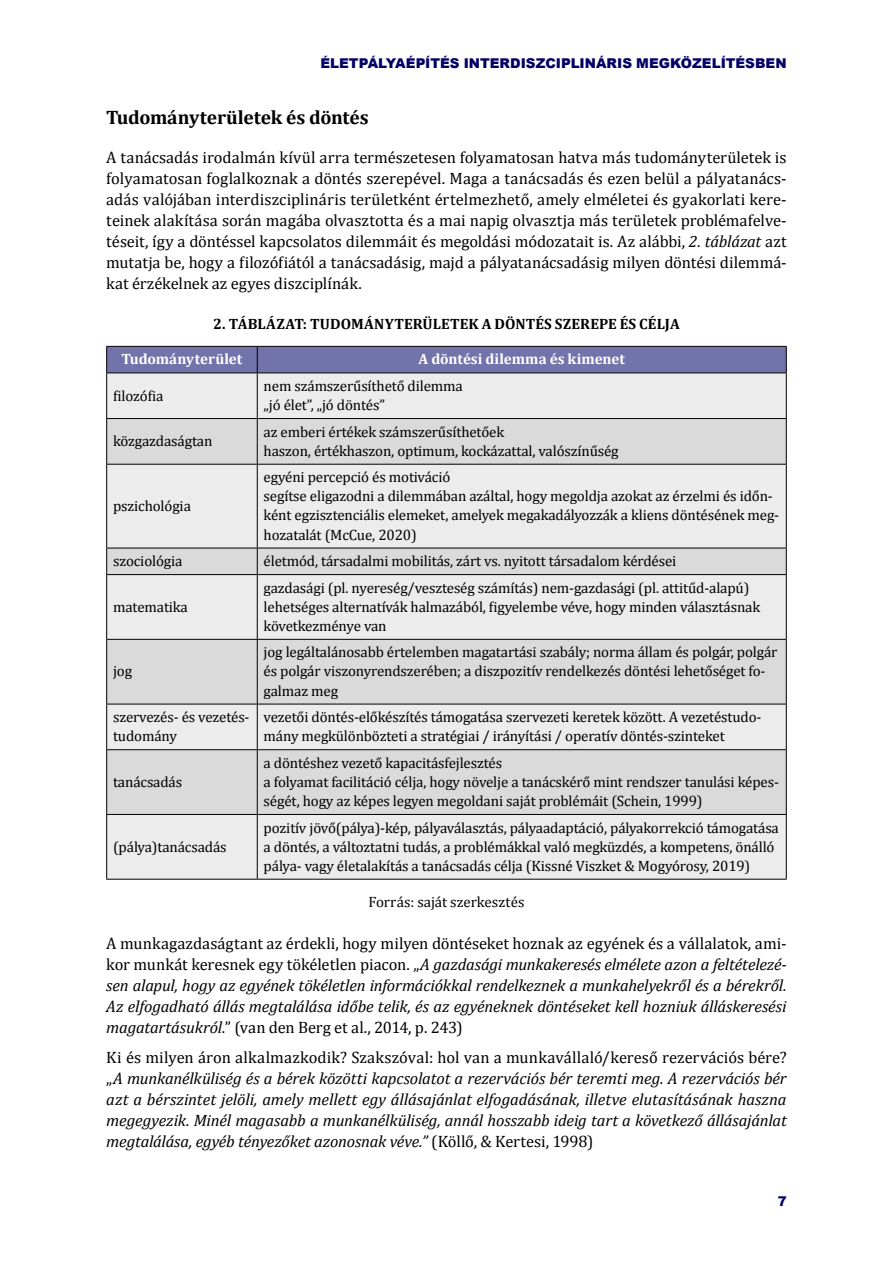
<style>
.page{position:relative;width:893px;height:1263px;background:#fff}
.page>*{position:absolute;margin:0;border:0;box-sizing:border-box;transform-origin:0 0}
.Alcím_1{font:700 19.5px "Cambria";letter-spacing:-.015em;color:#000}
.Főszöveg{font:italic 16.5px/21px "Cambria";letter-spacing:-.01em;color:#000;text-align:justify}
.Főszöveg-2{font:16.5px/21px "Cambria";letter-spacing:-.005em;color:#000;text-align:justify}
.Táblázat_SZÖVEG{font:15px/19px "Cambria";letter-spacing:-.01em;color:#000}
.t1{font:700 15px "Cambria";letter-spacing:.01em;color:#000}
.Táblázat_FEJ{font:700 15px "Cambria";letter-spacing:-.005em;color:#fff}
.FORRÁS{font:15px "Cambria";color:#000}
.t2{font:900 13.5px "Arial";color:#006}
.s1{font-style:italic}
.s2{font-style:normal}
</style>
<div class="page">
<div style="left:107px;top:373px;width:679px;height:506px;background:#ececed"></div>
<svg style="left:107px;top:419px;width:679px;height:395px;fill:#dadada"></svg>
<hr style="left:257px;top:373px;width:1px;height:45px;background:#000">
<hr style="left:106px;top:418px;width:151px;height:1px;background:#000">
<hr style="left:257px;top:418px;width:530px;height:1px;background:#000">
<hr style="left:257px;top:419px;width:1px;height:45px;background:#000">
<hr style="left:106px;top:464px;width:151px;height:1px;background:#000">
<hr style="left:257px;top:464px;width:530px;height:1px;background:#000">
<hr style="left:257px;top:465px;width:1px;height:83px;background:#000">
<hr style="left:106px;top:548px;width:151px;height:1px;background:#000">
<hr style="left:257px;top:548px;width:530px;height:1px;background:#000">
<svg style="left:257px;top:548px;width:1px;height:26px"></svg>
<hr style="left:106px;top:574px;width:151px;height:1px;background:#000">
<hr style="left:257px;top:574px;width:530px;height:1px;background:#000">
<hr style="left:257px;top:575px;width:1px;height:64px;background:#000">
<hr style="left:106px;top:639px;width:151px;height:1px;background:#000">
<hr style="left:257px;top:639px;width:530px;height:1px;background:#000">
<hr style="left:257px;top:640px;width:1px;height:64px;background:#000">
<hr style="left:106px;top:704px;width:151px;height:1px;background:#000">
<hr style="left:257px;top:704px;width:530px;height:1px;background:#000">
<hr style="left:257px;top:704px;width:1px;height:45px;background:#000">
<hr style="left:106px;top:749px;width:151px;height:1px;background:#000">
<hr style="left:257px;top:749px;width:530px;height:1px;background:#000">
<hr style="left:257px;top:750px;width:1px;height:64px;background:#000">
<hr style="left:106px;top:814px;width:151px;height:1px;background:#000">
<hr style="left:257px;top:814px;width:530px;height:1px;background:#000">
<hr style="left:257px;top:815px;width:1px;height:64px;background:#000">
<hr style="left:106px;top:373px;width:1px;height:45px;background:#000">
<hr style="left:786px;top:373px;width:1px;height:45px;background:#000">
<hr style="left:106px;top:419px;width:1px;height:45px;background:#000">
<hr style="left:786px;top:419px;width:1px;height:45px;background:#000">
<hr style="left:106px;top:465px;width:1px;height:83px;background:#000">
<hr style="left:786px;top:465px;width:1px;height:83px;background:#000">
<svg style="left:106px;top:548px;width:1px;height:26px"></svg>
<svg style="left:786px;top:548px;width:1px;height:26px"></svg>
<hr style="left:106px;top:575px;width:1px;height:64px;background:#000">
<hr style="left:786px;top:575px;width:1px;height:64px;background:#000">
<hr style="left:106px;top:640px;width:1px;height:64px;background:#000">
<hr style="left:786px;top:640px;width:1px;height:64px;background:#000">
<hr style="left:106px;top:704px;width:1px;height:45px;background:#000">
<hr style="left:786px;top:704px;width:1px;height:45px;background:#000">
<hr style="left:106px;top:750px;width:1px;height:64px;background:#000">
<hr style="left:786px;top:750px;width:1px;height:64px;background:#000">
<hr style="left:106px;top:815px;width:1px;height:64px;background:#000">
<hr style="left:786px;top:815px;width:1px;height:64px;background:#000">
<hr style="left:106px;top:879px;width:151px;height:1px;background:#000">
<hr style="left:257px;top:879px;width:530px;height:1px;background:#000">
<div style="left:106px;top:346px;width:681px;height:26px;background:#7373ab"></div>
<hr style="left:106px;top:372px;width:151px;height:1px;background:#000">
<hr style="left:257px;top:372px;width:530px;height:1px;background:#000">
<p class="t2" style="left:320px;top:53px;width:468px">ÉLETPÁLYAÉPÍTÉS INTERDISZCIPLINÁRIS MEGKÖZELÍTÉSBEN</p>
<p class="Alcím_1" style="left:106px;top:105px;width:264px">Tudományterületek és döntés</p>
<p class="Főszöveg-2" style="left:106px;top:146px;width:682px">A tanácsadás irodalmán kívül arra természetesen folyamatosan hatva más tudományterületek is folyamatosan foglalkoznak a döntés szerepével. Maga a tanácsadás és ezen belül a pályatanács&shy;adás valójában interdiszciplináris területként értelmezhető, amely elméletei és gyakorlati kere&shy;teinek alakítása során magába olvasztotta és a mai napig olvasztja más területek problémafelve&shy;téseit, így a döntéssel kapcsolatos dilemmáit és megoldási módozatait is. Az alábbi, <span class="s1">2. táblázat</span> azt mutatja be, hogy a filozófiától a tanácsadásig, majd a pályatanácsadásig milyen döntési dilemmá&shy;kat érzékelnek az egyes diszciplínák.</p>
<p class="t1" style="left:213px;top:315px;width:468px">2. TÁBLÁZAT: TUDOMÁNYTERÜLETEK A DÖNTÉS SZEREPE ÉS CÉLJA</p>
<p class="Táblázat_FEJ" style="left:122px;top:350px;width:122px">Tudományterület</p>
<p class="Táblázat_FEJ" style="left:419px;top:350px;width:208px">A döntési dilemma és kimenet</p>
<p class="Táblázat_SZÖVEG" style="left:113px;top:386px;width:52px">filozófia</p>
<p class="Táblázat_SZÖVEG" style="left:264px;top:376px;width:201px">nem számszerűsíthető dilemma</p>
<p class="Táblázat_SZÖVEG" style="left:264px;top:395px;width:123px">„jó élet”, „jó döntés”</p>
<p class="Táblázat_SZÖVEG" style="left:113px;top:431px;width:101px">közgazdaságtan</p>
<p class="Táblázat_SZÖVEG" style="left:113px;top:496px;width:79px">pszichológia</p>
<p class="Táblázat_SZÖVEG" style="left:264px;top:422px;width:242px">az emberi értékek számszerűsíthetőek</p>
<p class="Táblázat_SZÖVEG" style="left:264px;top:441px;width:357px">haszon, értékhaszon, optimum, kockázattal, valószínűség</p>
<p class="Táblázat_SZÖVEG" style="left:264px;top:467px;width:188px">egyéni percepció és motiváció</p>
<p class="Táblázat_SZÖVEG" style="left:264px;top:487px;width:517px">segítse eligazodni a dilemmában azáltal, hogy megoldja azokat az érzelmi és időn&shy;ként egzisztenciális elemeket, amelyek megakadályozzák a kliens döntésének meg&shy;hozatalát (McCue, 2020)</p>
<p class="Táblázat_SZÖVEG" style="left:113px;top:551px;width:71px">szociológia</p>
<p class="Táblázat_SZÖVEG" style="left:264px;top:551px;width:414px">életmód, társadalmi mobilitás, zárt vs. nyitott társadalom kérdései</p>
<p class="Táblázat_SZÖVEG" style="left:113px;top:597px;width:76px">matematika</p>
<p class="Táblázat_SZÖVEG" style="left:264px;top:578px;width:487px">gazdasági (pl. nyereség/veszteség számítás) nem-gazdasági (pl. attitűd-alapú)</p>
<p class="Táblázat_SZÖVEG" style="left:264px;top:597px;width:498px">lehetséges alternatívák halmazából, figyelembe véve, hogy minden választásnak</p>
<p class="Táblázat_SZÖVEG" style="left:264px;top:616px;width:124px">következménye van</p>
<p class="Táblázat_SZÖVEG" style="left:113px;top:662px;width:21px">jog</p>
<p class="Táblázat_SZÖVEG" style="left:264px;top:643px;width:515px">jog legáltalánosabb értelemben magatartási szabály; norma állam és polgár, polgár és polgár viszonyrendszerében; a diszpozitív rendelkezés döntési lehetőséget fo&shy;galmaz meg</p>
<p class="Táblázat_SZÖVEG" style="left:113px;top:707px;width:138px">szervezés- és vezetés&shy;tudomány</p>
<p class="Táblázat_SZÖVEG" style="left:264px;top:707px;width:499px">vezetői döntés-előkészítés támogatása szervezeti keretek között. A vezetéstudo&shy;mány megkülönbözteti a stratégiai / irányítási / operatív döntés-szinteket</p>
<p class="Táblázat_SZÖVEG" style="left:113px;top:772px;width:71px">tanácsadás</p>
<p class="Táblázat_SZÖVEG" style="left:264px;top:753px;width:240px">a döntéshez vezető kapacitásfejlesztés</p>
<p class="Táblázat_SZÖVEG" style="left:264px;top:772px;width:517px">a folyamat facilitáció célja, hogy növelje a tanácskérő mint rendszer tanulási képes&shy;ségét, hogy az képes legyen megoldani saját problémáit (Schein, 1999)</p>
<p class="Táblázat_SZÖVEG" style="left:264px;top:818px;width:517px">pozitív jövő(pálya)-kép, pályaválasztás, pályaadaptáció, pályakorrekció támogatása</p>
<p class="Táblázat_SZÖVEG" style="left:264px;top:837px;width:512px">a döntés, a változtatni tudás, a problémákkal való megküzdés, a kompetens, önálló pálya- vagy életalakítás a tanácsadás célja (Kissné Viszket &amp; Mogyórosy, 2019)</p>
<p class="FORRÁS" style="left:368px;top:893px;width:158px">Forrás: saját szerkesztés</p>
<p class="Főszöveg" style="left:106px;top:933px;width:682px"><span class="s2">A munkagazdaságtant az érdekli, hogy milyen döntéseket hoznak az egyének és a vállalatok, ami&shy;kor munkát keresnek egy tökéletlen piacon. „</span>A gazdasági munkakeresés elmélete azon a feltételezé&shy;sen alapul, hogy az egyének tökéletlen információkkal rendelkeznek a munkahelyekről és a bérekről.<br>Az elfogadható állás megtalálása időbe telik, és az egyéneknek döntéseket kell hozniuk álláskeresési magatartásukról<span class="s2">.” (van den Berg et al., 2014, p. 243)</span></p>
<p class="Főszöveg" style="left:106px;top:1046px;width:682px"><span class="s2">Ki és milyen áron alkalmazkodik? Szakszóval: hol van a munkavállaló/kereső rezervációs bére? „</span>A munkanélküliség és a bérek közötti kapcsolatot a rezervációs bér teremti meg. A rezervációs bér azt a bérszintet jelöli, amely mellett egy állásajánlat elfogadásának, illetve elutasításának haszna megegyezik. Minél magasabb a munkanélküliség, annál hosszabb ideig tart a következő állásajánlat megtalálása, egyéb tényezőket azonosnak véve.” <span class="s2">(Köllő, &amp; Kertesi, 1998)</span></p>
<p class="Táblázat_SZÖVEG" style="left:113px;top:837px;width:115px">(pálya)tanácsadás</p>
<p class="t2" style="left:778px;top:1191px;width:11px">7</p>
</div>
